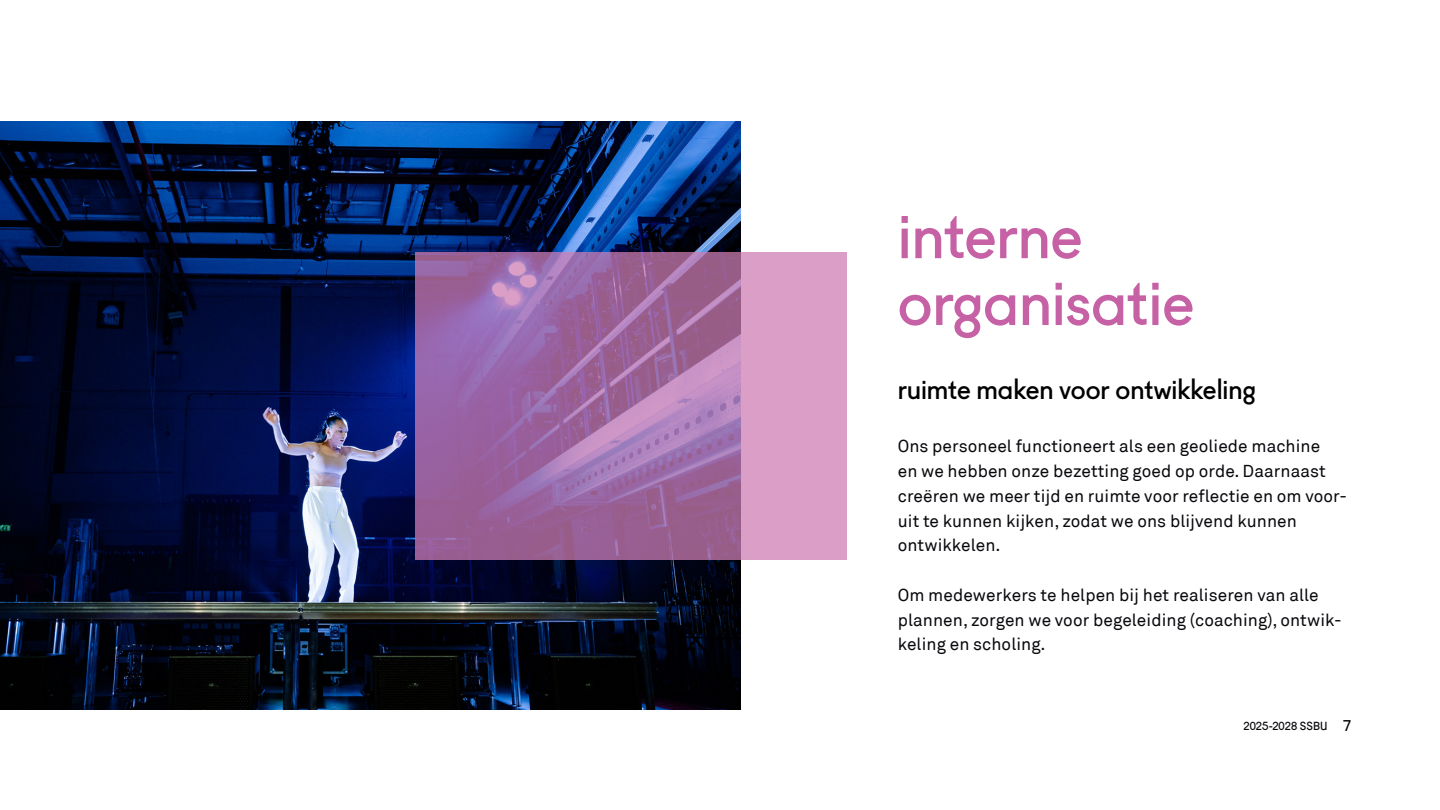
<style>
.page{position:relative;width:1440px;height:810px;background:#fff}
.page>*{position:absolute;margin:0;border:0;box-sizing:border-box;transform-origin:0 0}
.t1{font:63px/66.8px "Fugue";color:#c661a5}
.t2{font:27px "Fugue";color:#000}
.t3{font:17.25px/24.8px "Akkurat";letter-spacing:.005em;color:#08080d}
.t4{font:11.25px "Fugue";color:#08080d}
.s1{font-size:15px}
</style>
<div class="page">
<img style="left:0;top:122px;width:740px;height:588px">
<svg style="left:415px;top:252px;width:431px;height:308px;background:#ac76aa"></svg>
<h1 class="t1" style="left:898px;top:196px;width:298px">interne organisatie</h1>
<h2 class="t2" style="left:898px;top:367px;width:360px">ruimte maken voor ontwikkeling</h2>
<p class="t3" style="left:898px;top:434px;width:451px">Ons personeel functioneert als een geoliede machine<br>en we hebben onze bezetting goed op orde. Daarnaast creëren we meer tijd en ruimte voor reflectie en om voor&shy;uit te kunnen kijken, zodat we ons blijvend kunnen ontwikkelen.</p>
<p class="t3" style="left:898px;top:583px;width:445px">Om medewerkers te helpen bij het realiseren van alle plannen, zorgen we voor begeleiding (coaching), ontwik&shy;keling en scholing.</p>
<p class="t4" style="left:1244px;top:717px;width:109px">2025-2028 SSBU <span class="s1">7</span></p>
</div>
